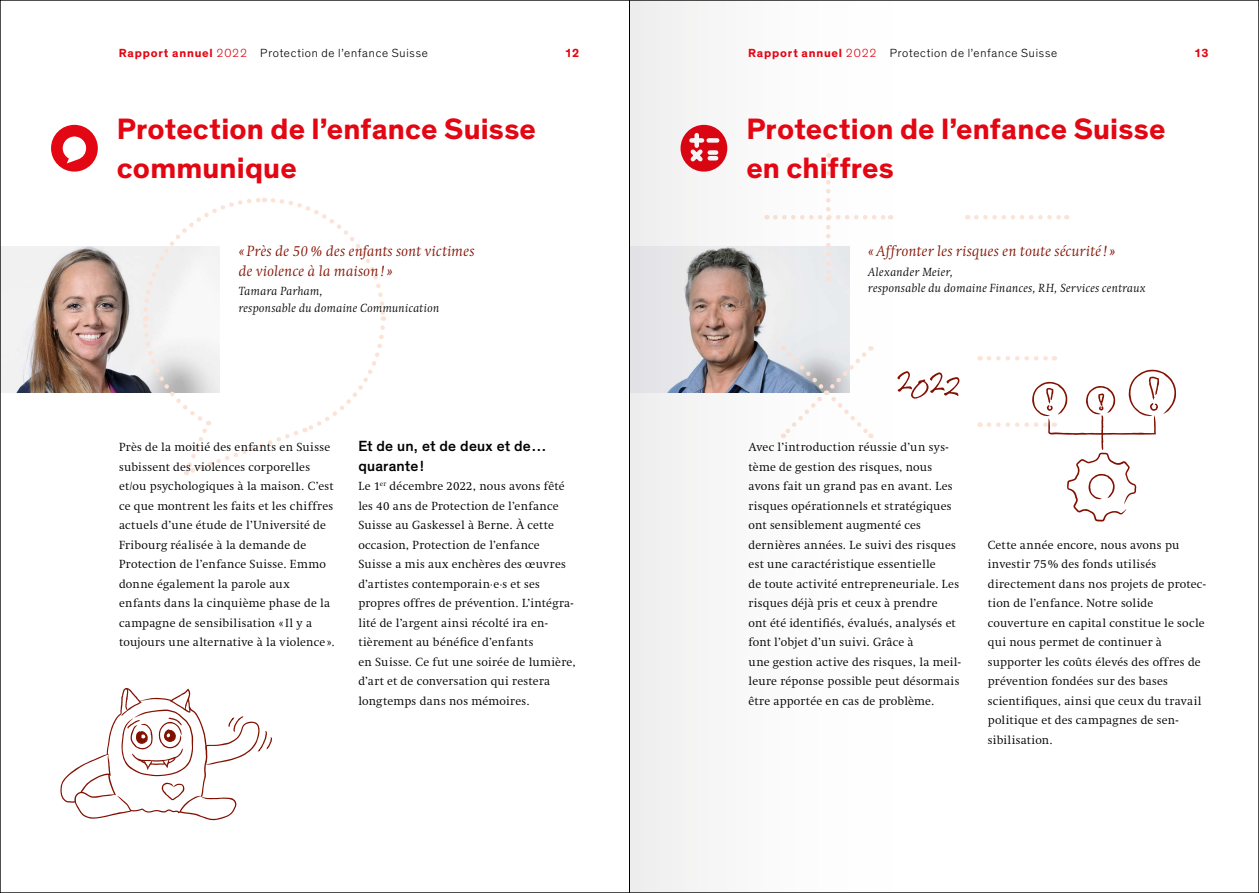
<style>
.page{position:relative;width:1259px;height:893px;background:#fff}
.page>*{position:absolute;margin:0;border:0;box-sizing:border-box;transform-origin:0 0}
.Kapiteltitel{font:700 30px/39px "Theinhardt";letter-spacing:.005em;color:#e30613}
.Zitat{font:italic 300 15px/19.5px "Swift LT Pro";letter-spacing:.025em;color:#811000}
.Überschrift{font:500 15px/19.5px "Theinhardt";letter-spacing:.015em;color:#000}
.Fliesstext_breiter{font:300 12px/19.5px "Swift LT Pro";letter-spacing:.02em;color:#000}
.Zitat_Name{font:italic 300 12px "Swift LT Pro";letter-spacing:.03em;color:#000}
.t1{font:300 12px "Theinhardt";letter-spacing:.065em;color:#000}
.t2{font:700 12px "Theinhardt";color:#e30613}
.s1{font-weight:700;color:#e30613}
.s2{color:#e30613}
</style>
<div class="page">
<img style="left:2px;top:246px;width:139px;height:147px">
<div style="left:51px;top:125px;width:47px;height:47px;background:#e30613;border-radius:50%"></div>
<svg style="left:63px;top:137px;width:23px;height:26px"></svg>
<svg style="left:141px;top:198px;width:245px;height:277px"></svg>
<svg style="left:976px;top:215px;width:91px;height:4px"></svg>
<svg style="left:989px;top:356px;width:66px;height:5px"></svg>
<svg style="left:60px;top:688px;width:212px;height:132px"></svg>
<svg style="left:989px;top:369px;width:187px;height:153px"></svg>
<svg style="left:630px;top:2px;width:338px;height:889px"></svg>
<hr style="left:629px;top:0;width:1px;height:893px;background:#000">
<p class="t1" style="left:119px;top:46px;width:310px"><span class="s1">Rapport annuel</span> <span class="s2">2022</span> Protection de l’enfance Suisse</p>
<p class="t2" style="left:565px;top:45px;width:16px">12</p>
<p class="t1" style="left:748px;top:46px;width:310px"><span class="s1">Rapport annuel</span> <span class="s2">2022</span> Protection de l’enfance Suisse</p>
<p class="t2" style="left:1194px;top:45px;width:16px">13</p>
<h1 class="Kapiteltitel" style="left:117px;top:110px;width:420px">Protection de l’enfance Suisse communique</h1>
<p class="Zitat" style="left:239px;top:241px;width:237px">« Près de 50% des enfants sont victimes de violence à la maison ! »</p>
<p class="Zitat_Name" style="left:239px;top:284px;width:86px">Tamara Parham,</p>
<p class="Zitat_Name" style="left:239px;top:301px;width:202px">responsable du domaine Communication</p>
<p class="Fliesstext_breiter" style="left:119px;top:438px;width:216px">Près de la moitié des enfants en Suisse subissent des violences corporelles et/ou psychologiques à la maison. C’est ce que montrent les faits et les chiffres actuels d’une étude de l’Université de Fribourg réalisée à la demande de Protection de l’enfance Suisse. Emmo donne également la parole aux</p>
<p class="Fliesstext_breiter" style="left:119px;top:594px;width:217px">enfants dans la cinquième phase de la campagne de sensibilisation « Il y a toujours une alternative à la violence ».</p>
<h2 class="Überschrift" style="left:358px;top:437px;width:190px">Et de un, et de deux et de… quarante !</h2>
<p class="Fliesstext_breiter" style="left:358px;top:477px;width:219px">Le 1<sup>er</sup> décembre 2022, nous avons fêté les 40 ans de Protection de l’enfance Suisse au Gaskessel à Berne. À cette occasion, Protection de l’enfance Suisse a mis aux enchères des œuvres d’artistes contemporain·e·s et ses propres offres de prévention. L’intégra&shy;lité de l’argent ainsi récolté ira en&shy;tièrement au bénéfice d’enfants<br>en Suisse. Ce fut une soirée de lumière, d’art et de conversation qui restera longtemps dans nos mémoires.</p>
<h1 class="Kapiteltitel" style="left:746px;top:110px;width:420px">Protection de l’enfance Suisse en chiffres</h1>
<p class="Zitat" style="left:868px;top:241px;width:249px">«Affronter les risques en toute sécurité! »</p>
<p class="Zitat_Name" style="left:868px;top:265px;width:86px">Alexander Meier,</p>
<p class="Zitat_Name" style="left:868px;top:281px;width:279px">responsable du domaine Finances, RH, Services centraux</p>
<p class="Fliesstext_breiter" style="left:748px;top:438px;width:214px">Avec l’introduction réussie d’un sys&shy;tème de gestion des risques, nous avons fait un grand pas en avant. Les risques opérationnels et stratégiques ont sensiblement augmenté ces dernières années. Le suivi des risques est une caractéristique essentielle<br>de toute activité entrepreneuriale. Les risques déjà pris et ceux à prendre<br>ont été identifiés, évalués, analysés et font l’objet d’un suivi. Grâce à<br>une gestion active des risques, la meil&shy;leure réponse possible peut désormais être apportée en cas de problème.</p>
<p class="Fliesstext_breiter" style="left:988px;top:535px;width:220px">Cette année encore, nous avons pu investir 75 % des fonds utilisés directement dans nos projets de protec&shy;tion de l’enfance. Notre solide couverture en capital constitue le socle qui nous permet de continuer à supporter les coûts élevés des offres de prévention fondées sur des bases scientifiques, ainsi que ceux du travail politique et des campagnes de sen&shy;sibilisation.</p>
</div>
